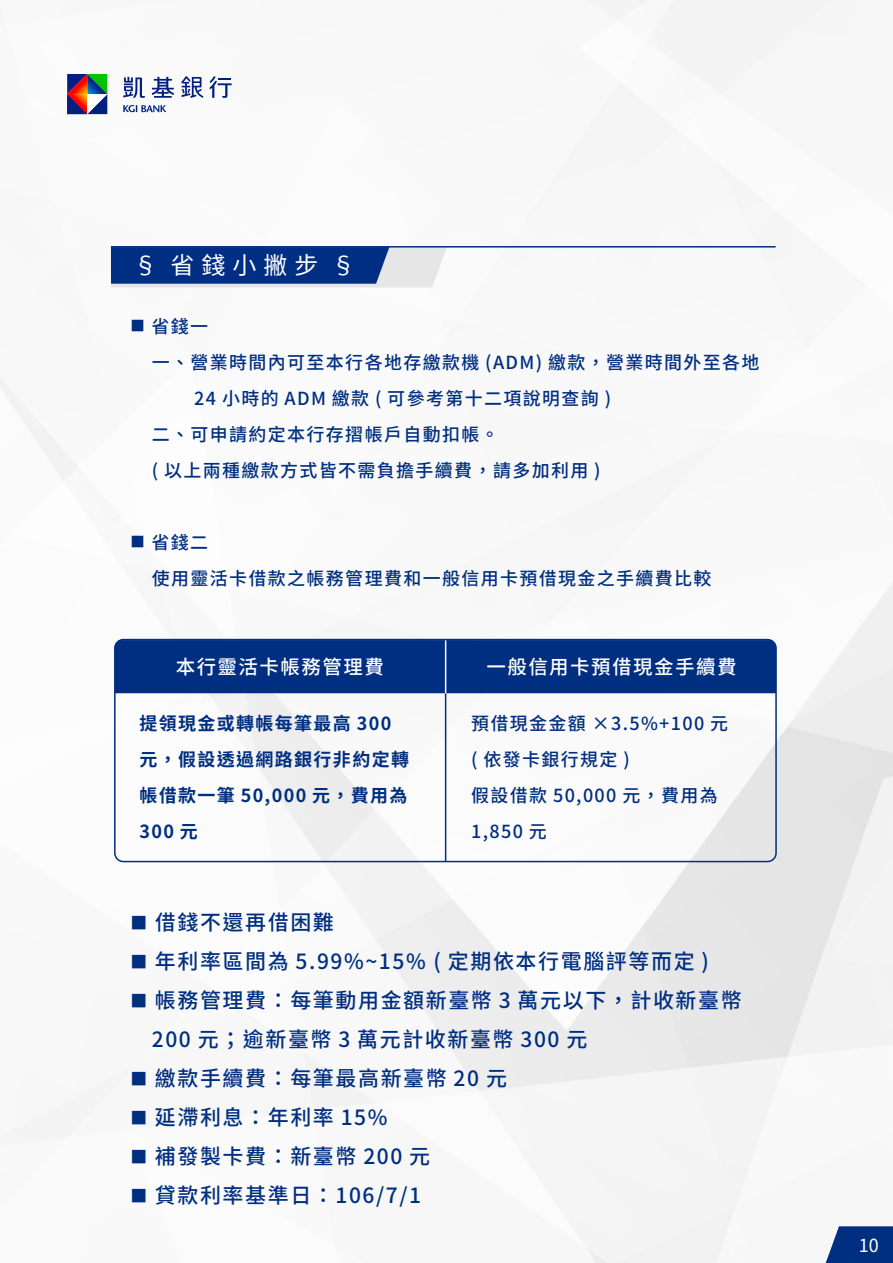
<style>
.page{position:relative;width:893px;height:1263px;background:#fff}
.page>*{position:absolute;margin:0;border:0;box-sizing:border-box;transform-origin:0 0}
.t1{font:24px "Source Han Sans TW";letter-spacing:.29em;color:#fff}
.t2{font:500 21px/39px "Source Han Sans TW";letter-spacing:.075em;color:#002e80}
.t3{font:500 19.5px "Source Han Sans TW";letter-spacing:.075em;color:#fff}
.t4{font:500 18px/36px "Source Han Sans TW";letter-spacing:.075em;color:#002e80}
.t5{font:700 18px/36px "Source Han Sans TW";letter-spacing:.075em;color:#002e80}
.t6{font:18px "Source Han Sans TW";color:#fff}
.s1{font-size:14.4px}
.s2{font-size:16.8px}
</style>
<div class="page">
<img style="left:0;top:0;width:893px;height:1263px">
<svg style="left:67px;top:74px;width:40px;height:40px;background:#635966"></svg>
<svg style="left:123px;top:77px;width:22px;height:21px"></svg>
<svg style="left:152px;top:77px;width:22px;height:21px"></svg>
<svg style="left:181px;top:76px;width:22px;height:22px"></svg>
<svg style="left:123px;top:105px;width:43px;height:7px"></svg>
<svg style="left:210px;top:76px;width:22px;height:22px"></svg>
<svg style="left:826px;top:1226px;width:67px;height:37px;background:#19428c"></svg>
<svg style="left:111px;top:248px;width:336px;height:39px;background:#3b5d9c"></svg>
<hr style="left:111px;top:246px;width:665px;height:2px;background:#002e80">
<div style="left:115px;top:640px;width:661px;height:53px;background:#002e80"></div>
<hr style="left:445px;top:693px;width:1px;height:168px;background:#002e80">
<hr style="left:777px;top:693px;width:1px;height:168px;background:#002e80">
<hr style="left:115px;top:861px;width:331px;height:1px;background:#002e80">
<hr style="left:446px;top:861px;width:330px;height:1px;background:#002e80">
<hr style="left:445px;top:640px;width:1px;height:53px;background:#fff">
<hr style="left:777px;top:640px;width:1px;height:53px;background:#fff">
<div style="left:114px;top:639px;width:663px;height:223px;border:2px solid #002e80;border-radius:9px"></div>
<h1 class="t1" style="left:134px;top:251px;width:223px">§ 省錢小撇步 §</h1>
<p class="t4" style="left:131px;top:308px;width:79px"><span class="s1">■</span> 省錢一</p>
<p class="t4" style="left:152px;top:344px;width:609px">一、營業時間內可至本行各地存繳款機 (ADM) 繳款，營業時間外至各地</p>
<p class="t4" style="left:194px;top:380px;width:418px">24 小時的 ADM 繳款 ( 可參考第十二項說明查詢 )</p>
<p class="t4" style="left:152px;top:416px;width:348px">二、可申請約定本行存摺帳戶自動扣帳。</p>
<p class="t4" style="left:152px;top:452px;width:450px">( 以上兩種繳款方式皆不需負擔手續費，請多加利用 )</p>
<p class="t4" style="left:152px;top:524px;width:561px;text-indent:-21px"><span class="s1">■</span> 省錢二<br>使用靈活卡借款之帳務管理費和一般信用卡預借現金之手續費比較</p>
<p class="t3" style="left:176px;top:656px;width:210px">本行靈活卡帳務管理費</p>
<p class="t3" style="left:486px;top:656px;width:252px">一般信用卡預借現金手續費</p>
<p class="t5" style="left:139px;top:706px;width:271px">提領現金或轉帳每筆最高 300元，假設透過網路銀行非約定轉帳借款一筆 50,000 元，費用為<br>300 元</p>
<p class="t4" style="left:471px;top:706px;width:259px">預借現金金額 ×3.5%+100 元( 依發卡銀行規定 )<br>假設借款 50,000 元，費用為<br>1,850 元</p>
<p class="t2" style="left:131px;top:903px;width:205px"><span class="s2">■</span> 借錢不還再借困難</p>
<p class="t2" style="left:131px;top:942px;width:580px"><span class="s2">■</span> 年利率區間為 5.99%~15% ( 定期依本行電腦評等而定 )</p>
<p class="t2" style="left:152px;top:981px;width:591px;text-indent:-21px"><span class="s2">■</span> 帳務管理費：每筆動用金額新臺幣 3 萬元以下，計收新臺幣<br>200 元；逾新臺幣 3 萬元計收新臺幣 300 元</p>
<p class="t2" style="left:131px;top:1059px;width:378px"><span class="s2">■</span> 繳款手續費：每筆最高新臺幣 20 元</p>
<p class="t2" style="left:131px;top:1098px;width:259px"><span class="s2">■</span> 延滯利息：年利率 15%</p>
<p class="t2" style="left:131px;top:1137px;width:301px"><span class="s2">■</span> 補發製卡費：新臺幣 200 元</p>
<p class="t2" style="left:131px;top:1176px;width:292px"><span class="s2">■</span> 貸款利率基準日：106/7/1</p>
<p class="t6" style="left:859px;top:1235px;width:21px">10</p>
</div>
